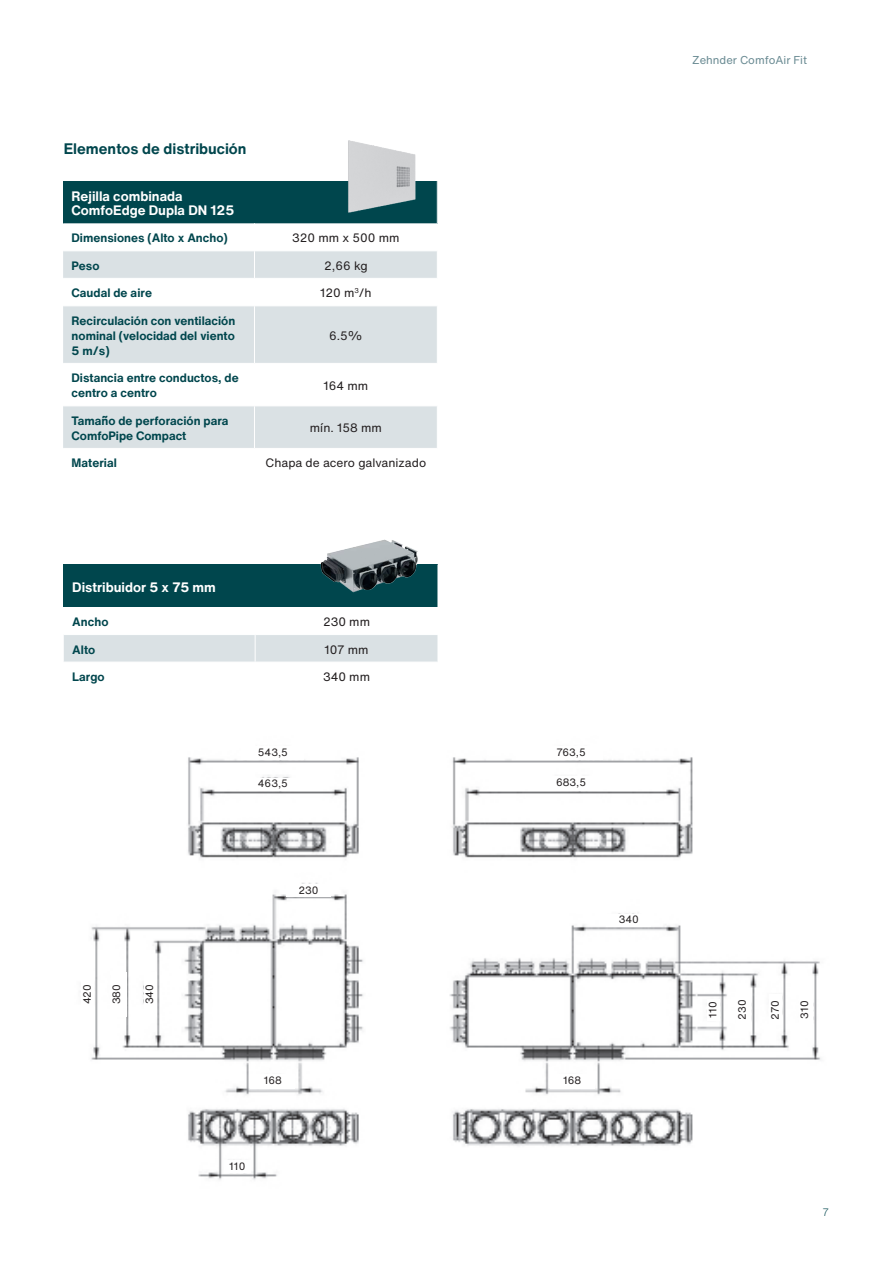
<style>
.page{position:relative;width:893px;height:1263px;background:#fff}
.page>*{position:absolute;margin:0;border:0;box-sizing:border-box;transform-origin:0 0}
.Copy_Text{font:700 15px "Helvetica Now Text";color:#00464d}
.Headline_-_Table_header_row{font:700 13.5px "Helvetica Now Text";color:#fff}
.Copy_Text_Tables{font:700 12px/15px "Helvetica Now Text";color:#00464d;text-align:justify}
.Copy_Text_Tables_-_centered{font:12px "Helvetica Now Text";color:#231f20}
.t1{font:11.25px "Helvetica Now Text";color:#6a8b93}
.Copy_Text-2{font:10.5px "Helvetica Now Text";color:#231f20}
.t2{font:300 10.5px "Helvetica Now Text";color:#00464d}
</style>
<div class="page">
<img style="left:91px;top:757px;width:730px;height:423px">
<div style="left:63px;top:181px;width:374px;height:42px;background:#00464d"></div>
<svg style="left:63px;top:251px;width:374px;height:197px;fill:#dae1e4"></svg>
<hr style="left:63px;top:278px;width:191px;height:1px;background:#fff">
<hr style="left:63px;top:305px;width:191px;height:1px;background:#fff">
<hr style="left:63px;top:363px;width:191px;height:1px;background:#fff">
<hr style="left:63px;top:405px;width:191px;height:1px;background:#fff">
<svg style="left:254px;top:223px;width:1px;height:82px"></svg>
<hr style="left:254px;top:306px;width:1px;height:57px;background:#fff">
<hr style="left:254px;top:364px;width:1px;height:41px;background:#fff">
<hr style="left:254px;top:406px;width:1px;height:42px;background:#fff">
<hr style="left:254px;top:250px;width:184px;height:1px;background:#fff">
<hr style="left:254px;top:278px;width:184px;height:1px;background:#fff">
<hr style="left:254px;top:305px;width:184px;height:1px;background:#fff">
<hr style="left:254px;top:363px;width:184px;height:1px;background:#fff">
<hr style="left:254px;top:405px;width:184px;height:1px;background:#fff">
<div style="left:64px;top:564px;width:374px;height:43px;background:#00464d"></div>
<div style="left:64px;top:635px;width:374px;height:27px;background:#dae1e4"></div>
<div style="left:770px;top:994px;width:12px;height:31px;background:#fff"></div>
<div style="left:799px;top:994px;width:14px;height:31px;background:#fff"></div>
<div style="left:242px;top:746px;width:62px;height:14px;background:#fff"></div>
<div style="left:242px;top:778px;width:62px;height:13px;background:#fff"></div>
<div style="left:286px;top:884px;width:45px;height:13px;background:#fff"></div>
<div style="left:82px;top:972px;width:12px;height:44px;background:#fff"></div>
<div style="left:111px;top:972px;width:15px;height:44px;background:#fff"></div>
<div style="left:144px;top:972px;width:12px;height:44px;background:#fff"></div>
<div style="left:707px;top:999px;width:13px;height:21px;background:#fff"></div>
<div style="left:737px;top:994px;width:14px;height:31px;background:#fff"></div>
<div style="left:251px;top:1074px;width:44px;height:14px;background:#fff"></div>
<div style="left:550px;top:1074px;width:44px;height:14px;background:#fff"></div>
<div style="left:224px;top:1160px;width:27px;height:13px;background:#fff"></div>
<div style="left:607px;top:914px;width:44px;height:12px;background:#fff"></div>
<div style="left:540px;top:746px;width:62px;height:14px;background:#fff"></div>
<div style="left:540px;top:776px;width:62px;height:15px;background:#fff"></div>
<img style="left:320px;top:539px;width:98px;height:54px">
<img style="left:348px;top:140px;width:68px;height:72px">
<p class="Copy_Text" style="left:64px;top:137px;width:184px">Elementos de distribución</p>
<p class="Headline_-_Table_header_row" style="left:72px;top:186px;width:113px">Rejilla combinada</p>
<p class="Headline_-_Table_header_row" style="left:72px;top:200px;width:164px">ComfoEdge Dupla DN 125</p>
<p class="Copy_Text_Tables" style="left:72px;top:230px;width:158px">Dimensiones (Alto x Ancho)</p>
<p class="Copy_Text_Tables_-_centered" style="left:292px;top:229px;width:109px">320 mm x 500 mm</p>
<p class="Copy_Text_Tables" style="left:72px;top:258px;width:29px">Peso</p>
<p class="Copy_Text_Tables_-_centered" style="left:324px;top:256px;width:45px">2,66 kg</p>
<p class="Copy_Text_Tables" style="left:72px;top:285px;width:82px">Caudal de aire</p>
<p class="Copy_Text_Tables_-_centered" style="left:320px;top:284px;width:53px">120 m<sup>3</sup>/h</p>
<p class="Copy_Text_Tables" style="left:72px;top:313px;width:165px">Recirculación con ventilación nominal (velocidad del viento 5 m/s)</p>
<p class="Copy_Text_Tables_-_centered" style="left:329px;top:327px;width:35px">6.5%</p>
<p class="Copy_Text_Tables" style="left:72px;top:370px;width:169px">Distancia entre conductos, de centro a centro</p>
<p class="Copy_Text_Tables_-_centered" style="left:323px;top:377px;width:46px">164 mm</p>
<p class="Copy_Text_Tables" style="left:72px;top:413px;width:158px">Tamaño de perforación para</p>
<p class="Copy_Text_Tables" style="left:72px;top:428px;width:116px">ComfoPipe Compact</p>
<p class="Copy_Text_Tables_-_centered" style="left:310px;top:419px;width:73px">mín. 158 mm</p>
<p class="Copy_Text_Tables" style="left:72px;top:455px;width:47px">Material</p>
<p class="Copy_Text_Tables_-_centered" style="left:266px;top:454px;width:162px">Chapa de acero galvanizado</p>
<p class="Headline_-_Table_header_row" style="left:72px;top:577px;width:145px">Distribuidor 5 x 75 mm</p>
<p class="Copy_Text_Tables" style="left:72px;top:614px;width:38px">Ancho</p>
<p class="Copy_Text_Tables_-_centered" style="left:323px;top:613px;width:49px">230 mm</p>
<p class="Copy_Text_Tables" style="left:72px;top:641px;width:24px">Alto</p>
<p class="Copy_Text_Tables_-_centered" style="left:324px;top:640px;width:46px">107 mm</p>
<p class="Copy_Text_Tables" style="left:72px;top:669px;width:34px">Largo</p>
<p class="Copy_Text_Tables_-_centered" style="left:323px;top:668px;width:49px">340 mm</p>
<p class="Copy_Text-2" style="left:258px;top:744px;width:32px">543,5</p>
<p class="Copy_Text-2" style="left:258px;top:775px;width:32px">463,5</p>
<p class="Copy_Text-2" style="left:556px;top:744px;width:31px">763,5</p>
<p class="Copy_Text-2" style="left:556px;top:774px;width:32px">683,5</p>
<p class="Copy_Text-2" style="left:79px;top:1004px;width:22px;rotate:-90deg">420</p>
<p class="Copy_Text-2" style="left:109px;top:1004px;width:22px;rotate:-90deg">380</p>
<p class="Copy_Text-2" style="left:141px;top:1004px;width:22px;rotate:-90deg">340</p>
<p class="Copy_Text-2" style="left:298px;top:882px;width:22px">230</p>
<p class="Copy_Text-2" style="left:619px;top:912px;width:22px">340</p>
<p class="Copy_Text-2" style="left:264px;top:1072px;width:20px">168</p>
<p class="Copy_Text-2" style="left:563px;top:1072px;width:20px">168</p>
<p class="Copy_Text-2" style="left:229px;top:1158px;width:18px">110</p>
<p class="t1" style="left:692px;top:51px;width:116px">Zehnder ComfoAir Fit</p>
<p class="Copy_Text-2" style="left:705px;top:1018px;width:18px;rotate:-90deg">110</p>
<p class="Copy_Text-2" style="left:734px;top:1020px;width:22px;rotate:-90deg">230</p>
<p class="Copy_Text-2" style="left:767px;top:1019px;width:21px;rotate:-90deg">270</p>
<p class="Copy_Text-2" style="left:797px;top:1019px;width:20px;rotate:-90deg">310</p>
<p class="t2" style="left:822px;top:1204px;width:8px">7</p>
</div>
